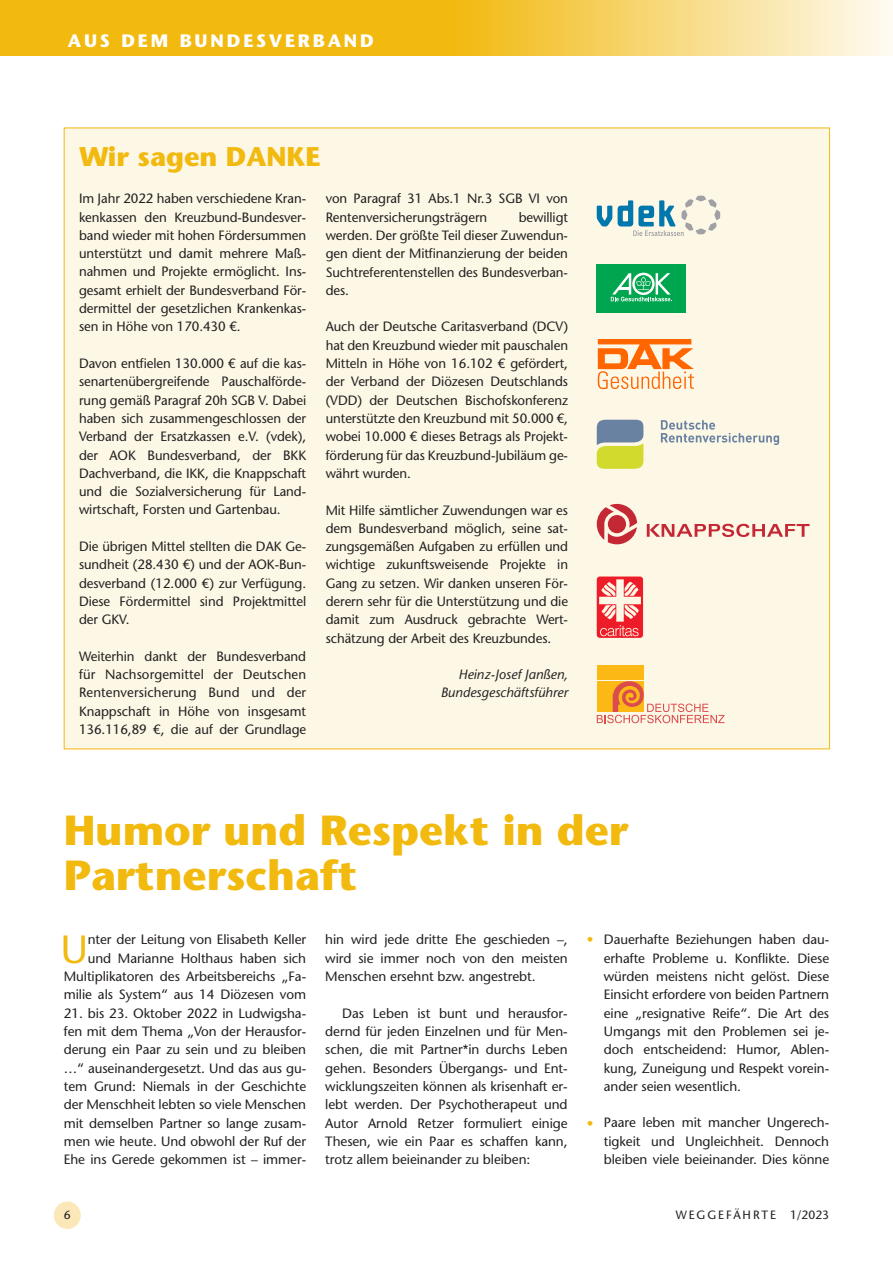
<style>
.page{position:relative;width:893px;height:1263px;background:#fff}
.page>*{position:absolute;margin:0;border:0;box-sizing:border-box;transform-origin:0 0}
._01_Headline{font:700 42px/45px "ITC Stone Sans Pro";color:#f2b90f}
._02_Grundschrift_Ini{font:500 39.3px "Stone Sans Std";color:#f2b90f}
._01_Headline-2{font:700 27px "ITC Stone Sans Pro";color:#f2b90f}
.t1{font:700 18px "ITC Stone Sans Pro";letter-spacing:.16em;color:#fff}
._04_Grundschrift_ohn{font:500 13.5px/18.3px "Stone Sans Std";letter-spacing:-.005em;color:#231f20;text-align:justify}
._02_Grundschrift_Ini-2{font:500 13.5px/18.3px "Stone Sans Std";letter-spacing:-.005em;color:#231f20;text-align:justify}
._03_Grundschrift_Ein{font:500 13.5px/18.3px "Stone Sans Std";letter-spacing:-.005em;color:#231f20;text-align:justify}
._06_Quelle{font:italic 500 13.5px/18.3px "Stone Sans Std";color:#231f20;text-align:right}
.t2{font:500 12px "Stone Sans Std";letter-spacing:.16em;color:#231f20}
.s1{color:#f2b90f}
</style>
<div class="page">
<div style="left:54px;top:1201px;width:27px;height:28px;background:#fbe7b8;border-radius:50%"></div>
<svg style="left:0;top:0;width:893px;height:56px;background:#f4c947"></svg>
<div style="left:64px;top:128px;width:766px;height:621px;background:#fdf7e6"></div>
<svg style="left:597px;top:206px;width:15px;height:20px"></svg>
<svg style="left:618px;top:196px;width:102px;height:40px"></svg>
<svg style="left:597px;top:340px;width:97px;height:49px"></svg>
<div style="left:597px;top:263px;width:89px;height:49px;background:#00a54f"></div>
<svg style="left:611px;top:273px;width:61px;height:28px"></svg>
<svg style="left:597px;top:420px;width:182px;height:49px"></svg>
<svg style="left:597px;top:504px;width:40px;height:40px"></svg>
<svg style="left:647px;top:524px;width:163px;height:13px"></svg>
<div style="left:597px;top:665px;width:14px;height:15px;background:#fcb814"></div>
<div style="left:613px;top:665px;width:31px;height:15px;background:#fcb814"></div>
<svg style="left:597px;top:681px;width:128px;height:42px"></svg>
<svg style="left:597px;top:576px;width:46px;height:62px"></svg>
<h3 class="t1" style="left:68px;top:30px;width:308px">AUS DEM BUNDESVERBAND</h3>
<p class="_01_Headline-2" style="left:79px;top:141px;width:243px">Wir sagen DANKE</p>
<p class="_04_Grundschrift_ohn" style="left:79px;top:189px;width:229px">Im Jahr 2022 haben verschiedene Kran&shy;kenkassen den Kreuzbund-Bundesver&shy;band wieder mit hohen Fördersummen unterstützt und damit mehrere Maß&shy;nahmen und Projekte ermöglicht. Ins&shy;gesamt erhielt der Bundesverband För&shy;dermittel der gesetzlichen Krankenkas&shy;sen in Höhe von 170.430 €.</p>
<p class="_04_Grundschrift_ohn" style="left:79px;top:354px;width:229px">Davon entfielen 130.000 € auf die kas&shy;senartenübergreifende Pauschalförde&shy;rung gemäß Paragraf 20h SGB V. Dabei haben sich zusammengeschlossen der Verband der Ersatzkassen e.V. (vdek), der AOK Bundesverband, der BKK Dachverband, die IKK, die Knappschaft und die Sozialversicherung für Land&shy;wirtschaft, Forsten und Gartenbau.</p>
<p class="_04_Grundschrift_ohn" style="left:79px;top:537px;width:229px">Die übrigen Mittel stellten die DAK Ge&shy;sundheit (28.430 €) und der AOK-Bun&shy;desverband (12.000 €) zur Verfügung.<br>Diese Fördermittel sind Projektmittel der GKV.</p>
<p class="_04_Grundschrift_ohn" style="left:79px;top:647px;width:229px">Weiterhin dankt der Bundesverband für Nachsorgemittel der Deutschen Rentenversicherung Bund und der Knappschaft in Höhe von insgesamt 136.116,89 €, die auf der Grundlage</p>
<p class="_04_Grundschrift_ohn" style="left:326px;top:189px;width:244px">von Paragraf 31 Abs.1 Nr.3 SGB VI von<br>Rentenversicherungsträgern</p>
<p class="_04_Grundschrift_ohn" style="left:326px;top:208px;width:244px;text-indent:193px">bewilligt werden. Der größte Teil dieser Zuwendun&shy;gen dient der Mitfinanzierung der beiden Suchtreferentenstellen des Bundesverban&shy;des.</p>
<p class="_04_Grundschrift_ohn" style="left:326px;top:318px;width:244px">Auch der Deutsche Caritasverband (DCV) hat den Kreuzbund wieder mit pauschalen Mitteln in Höhe von 16.102 € gefördert, der Verband der Diözesen Deutschlands (VDD) der Deutschen Bischofskonferenz unterstützte den Kreuzbund mit 50.000 €, wobei 10.000 € dieses Betrags als Projekt&shy;förderung für das Kreuzbund-Jubiläum ge&shy;währt wurden.</p>
<p class="_04_Grundschrift_ohn" style="left:326px;top:501px;width:244px">Mit Hilfe sämtlicher Zuwendungen war es dem Bundesverband möglich, seine sat&shy;zungsgemäßen Aufgaben zu erfüllen und wichtige zukunftsweisende Projekte in Gang zu setzen. Wir danken unseren För&shy;derern sehr für die Unterstützung und die damit zum Ausdruck gebrachte Wert&shy;schätzung der Arbeit des Kreuzbundes.</p>
<p class="_06_Quelle" style="left:441px;top:665px;width:129px">Heinz-Josef Janßen,<br>Bundesgeschäftsführer</p>
<p class="_01_Headline" style="left:64px;top:808px;width:566px">Humor und Respekt in der<br>Partnerschaft</p>
<p class="_02_Grundschrift_Ini-2" style="left:64px;top:930px;width:244px;text-align:right">nter der Leitung von Elisabeth Keller und Marianne Holthaus haben sich Multiplikatoren des Arbeitsbereichs „Fa&shy;milie als System“ aus 14 Diözesen vom</p>
<p class="_02_Grundschrift_Ini-2" style="left:64px;top:1004px;width:244px">21. bis 23. Oktober 2022 in Ludwigsha&shy;fen mit dem Thema „Von der Herausfor&shy;derung ein Paar zu sein und zu bleiben …“ auseinandergesetzt. Und das aus gu&shy;tem Grund: Niemals in der Geschichte der Menschheit lebten so viele Menschen mit demselben Partner so lange zusam&shy;men wie heute. Und obwohl der Ruf der Ehe ins Gerede gekommen ist – immer-</p>
<p class="_02_Grundschrift_Ini" style="left:61px;top:926px;width:29px">U</p>
<p class="_02_Grundschrift_Ini-2" style="left:325px;top:931px;width:244px">hin wird jede dritte Ehe geschieden –, wird sie immer noch von den meisten Menschen ersehnt bzw. angestrebt.</p>
<p class="_03_Grundschrift_Ein" style="left:325px;top:1004px;width:244px;text-indent:17px">Das Leben ist bunt und herausfor&shy;dernd für jeden Einzelnen und für Men&shy;schen, die mit Partner*in durchs Leben gehen. Besonders Übergangs- und Ent&shy;wicklungszeiten können als krisenhaft er&shy;lebt werden. Der Psychotherapeut und Autor Arnold Retzer formuliert einige Thesen, wie ein Paar es schaffen kann, trotz allem beieinander zu bleiben:</p>
<p class="_04_Grundschrift_ohn" style="left:604px;top:930px;width:227px;text-indent:-17px"><span class="s1">•</span> Dauerhafte Beziehungen haben dau&shy;erhafte Probleme u. Konflikte. Diese würden meistens nicht gelöst. Diese Einsicht erfordere von beiden Partnern eine „resignative Reife“. Die Art des Umgangs mit den Problemen sei je&shy;doch entscheidend: Humor, Ablen&shy;kung, Zuneigung und Respekt vorein&shy;ander seien wesentlich.</p>
<p class="_04_Grundschrift_ohn" style="left:604px;top:1113px;width:227px;text-indent:-17px"><span class="s1">•</span> Paare leben mit mancher Ungerech&shy;tigkeit und Ungleichheit. Dennoch bleiben viele beieinander. Dies könne</p>
<p class="t2" style="left:64px;top:1207px;width:8px">6</p>
<p class="t2" style="left:676px;top:1207px;width:155px">WEGGEFÄHRTE 1/2023</p>
</div>
